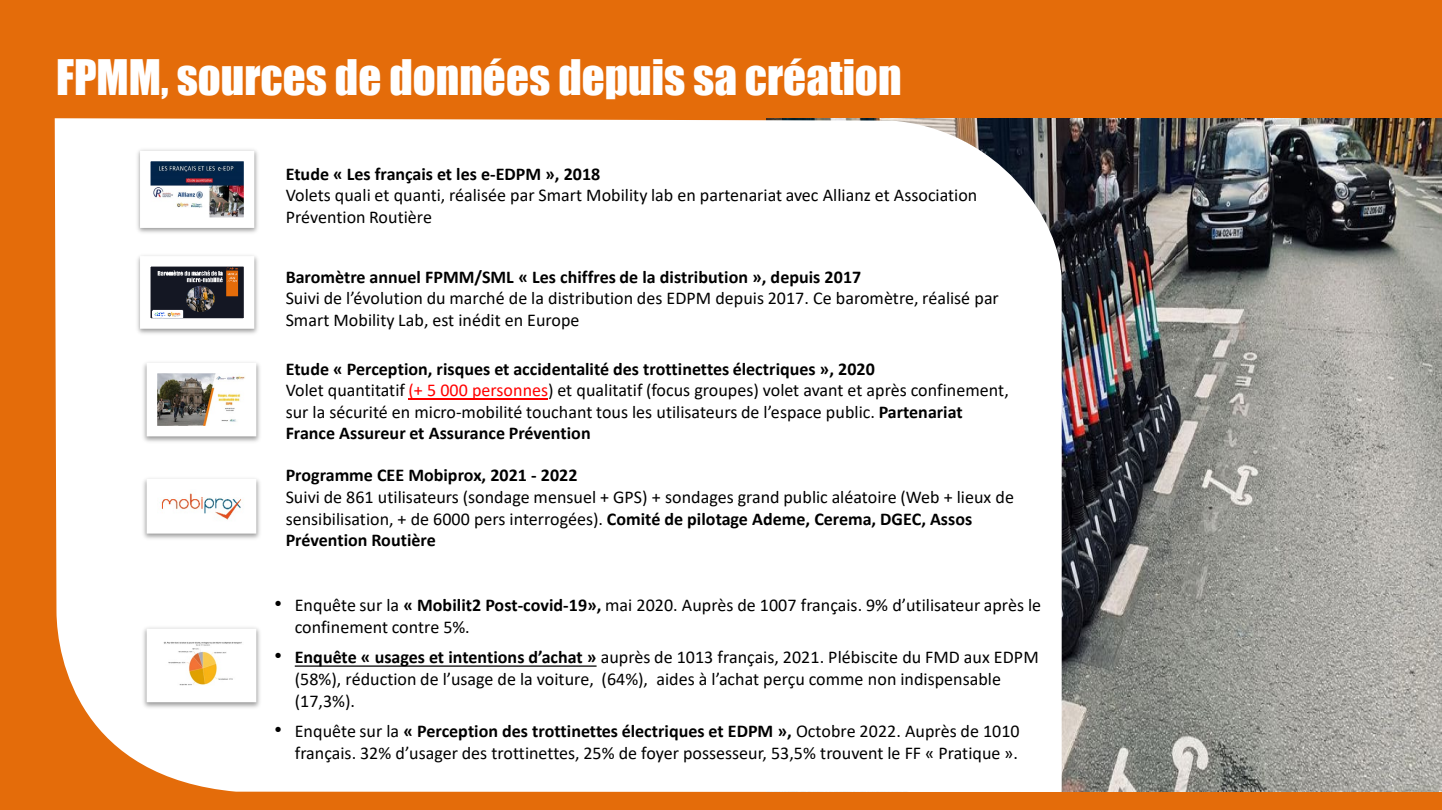
<style>
.page{position:relative;width:1442px;height:810px;background:#fff}
.page>*{position:absolute;margin:0;border:0;box-sizing:border-box;transform-origin:0 0}
.t1{font:45px "Impact";color:#fff}
.t2{font:18px/21.6px "Calibri";color:#000}
.t3{font:700 18px "Calibri";color:#000}
.s1{color:#f00}
.s2{font-weight:700}
.s3{font-family:"Arial";font-size:21px}
</style>
<div class="page">
<div style="left:0;top:0;width:1441px;height:810px;background:#e46c0a"></div>
<img style="left:1061px;top:118px;width:380px;height:674px">
<div style="left:55px;top:118px;width:1006px;height:674px;background:#fff"></div>
<img style="left:140px;top:624px;width:123px;height:87px">
<img style="left:158px;top:640px;width:87px;height:51px">
<div style="left:147px;top:629px;width:109px;height:73px;border:10px solid #fff"></div>
<svg style="left:295px;top:665px;width:301px;height:2px"></svg>
<hr style="left:408px;top:398px;width:140px;height:1px;background:#f00">
<img style="left:140px;top:358px;width:123px;height:87px">
<img style="left:158px;top:374px;width:87px;height:51px">
<div style="left:147px;top:363px;width:109px;height:73px;border:10px solid #fff"></div>
<img style="left:133px;top:251px;width:128px;height:87px">
<img style="left:151px;top:267px;width:92px;height:51px">
<div style="left:140px;top:256px;width:114px;height:73px;border:10px solid #fff"></div>
<img style="left:133px;top:146px;width:128px;height:91px">
<img style="left:151px;top:162px;width:92px;height:55px">
<div style="left:140px;top:151px;width:114px;height:77px;border:10px solid #fff"></div>
<img style="left:140px;top:474px;width:123px;height:69px">
<img style="left:158px;top:490px;width:87px;height:33px">
<div style="left:147px;top:479px;width:109px;height:55px;border:10px solid #fff"></div>
<p class="t1" style="left:56px;top:42px;width:847px">FPMM, sources de données depuis sa création</p>
<p class="t3" style="left:286px;top:161px;width:316px">Etude « Les français et les e-EDPM », 2018</p>
<p class="t2" style="left:286px;top:184px;width:693px">Volets quali et quanti, réalisée par Smart Mobility lab en partenariat avec Allianz et Association<br>Prévention Routière</p>
<p class="t3" style="left:286px;top:264px;width:577px">Baromètre annuel FPMM/SML « Les chiffres de la distribution », depuis 2017</p>
<p class="t2" style="left:286px;top:287px;width:714px">Suivi de l’évolution du marché de la distribution des EDPM depuis 2017. Ce baromètre, réalisé par<br>Smart Mobility Lab, est inédit en Europe</p>
<p class="t3" style="left:286px;top:356px;width:590px">Etude « Perception, risques et accidentalité des trottinettes électriques », 2020</p>
<p class="t2" style="left:286px;top:379px;width:724px">Volet quantitatif <span class="s1">(+ 5 000 personnes</span>) et qualitatif (focus groupes) volet avant et après confinement, sur la sécurité en micro-mobilité touchant tous les utilisateurs de l’espace public. <span class="s2">Partenariat<br>France Assureur et Assurance Prévention</span></p>
<p class="t3" style="left:286px;top:463px;width:293px">Programme CEE Mobiprox, 2021 - 2022</p>
<p class="t2" style="left:286px;top:486px;width:730px">Suivi de 861 utilisateurs (sondage mensuel + GPS) + sondages grand public aléatoire (Web + lieux de sensibilisation, + de 6000 pers interrogées). <span class="s2">Comité de pilotage Ademe, Cerema, DGEC, Assos<br>Prévention Routière</span></p>
<p class="t2" style="left:295px;top:594px;width:748px;text-indent:-20px"><span class="s3">•</span> Enquête sur la <span class="s2">« Mobilit2 Post-covid-19»,</span> mai 2020. Auprès de 1007 français. 9% d’utilisateur après le confinement contre 5%.</p>
<p class="t2" style="left:295px;top:646px;width:745px;text-indent:-20px"><span class="s3">•</span> <span class="s2">Enquête « usages et intentions d’achat »</span> auprès de 1013 français, 2021. Plébiscite du FMD aux EDPM (58%), réduction de l’usage de la voiture, (64%), aides à l’achat perçu comme non indispensable (17,3%).</p>
<p class="t2" style="left:274px;top:720px;width:746px;text-align:right"><span class="s3">•</span> Enquête sur la <span class="s2">« Perception des trottinettes électriques et EDPM »,</span> Octobre 2022. Auprès de 1010 français. 32% d’usager des trottinettes, 25% de foyer possesseur, 53,5% trouvent le FF « Pratique ».</p>
</div>
